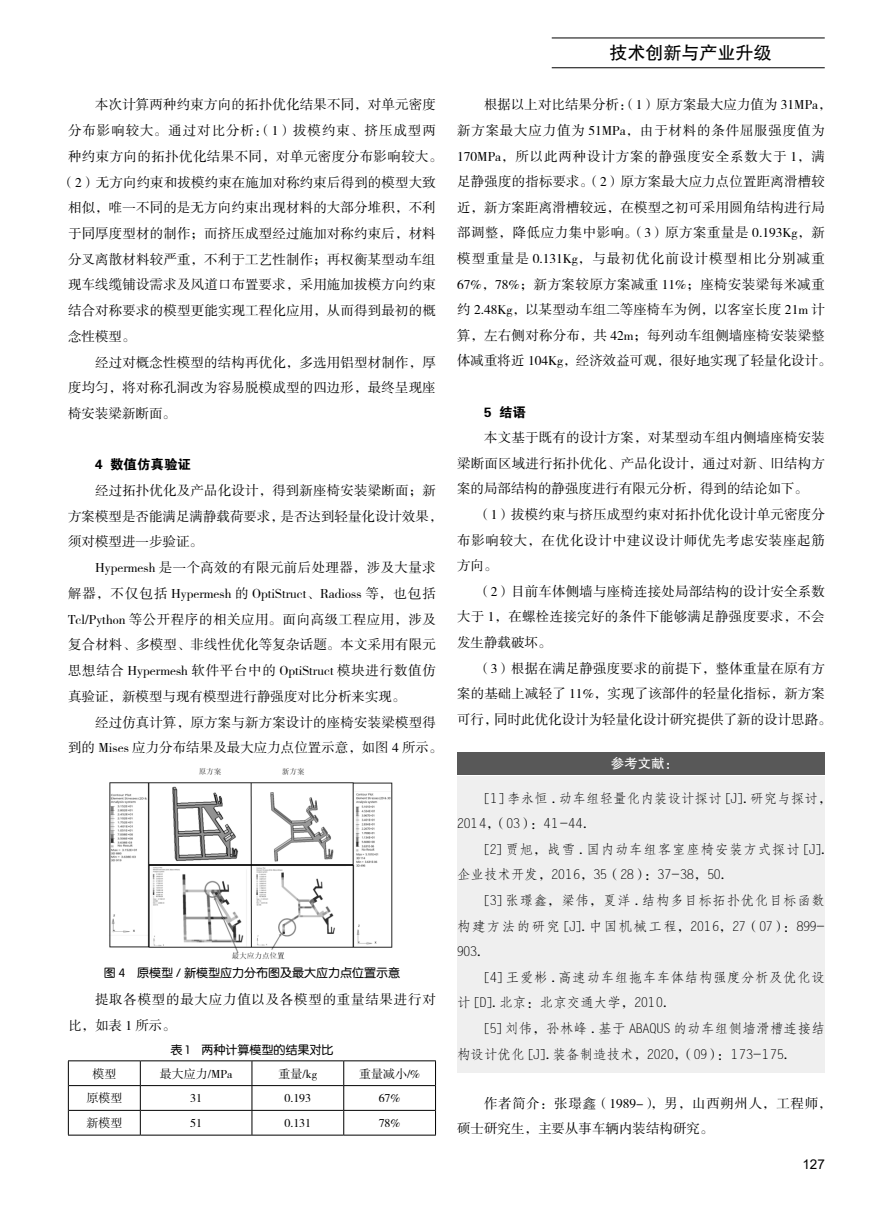
<style>
.page{position:relative;width:893px;height:1212px;background:#fff}
.page>*{position:absolute;margin:0;border:0;box-sizing:border-box;transform-origin:0 0}
.t1{font:18px "FZHTK GBK1 0";color:#000}
.t2{font:13.5px/25.7px "FZSSK GBK1 0";letter-spacing:.01em;color:#000}
.t3{font:13.5px/25.7px "FZFSK GBK1 0";letter-spacing:.02em;color:#000}
.t4{font:13.5px/25.7px "FZFSK GBK1 0";color:#000}
.t5{font:13.5px/25.7px "FZFSK GBK1 0";letter-spacing:.06em;color:#000}
.t6{font:13.5px/25.7px "FZFSK GBK1 0";letter-spacing:.04em;color:#000}
.t7{font:13.5px/25.7px "FZSSK GBK1 0";letter-spacing:.055em;color:#000}
.t8{font:13.5px "FZSSK GBK1 0";letter-spacing:.07em;color:#000}
.t9{font:13.5px "FZSSK GBK1 0";letter-spacing:.03em;color:#000}
.t10{font:13.5px "FZDHTK GBK1 0";color:#000}
.t11{font:13.5px "FZHTK GBK1 0";color:#fff}
.t12{font:13.5px "Arial";color:#000}
.t13{font:12px "FZSSK GBK1 0";color:#000}
.t14{font:12px "FZY3 K GBK1 0";color:#000}
</style>
<div class="page">
<hr style="left:552px;top:67px;width:273px;height:1px;background:#000">
<hr style="left:552px;top:38px;width:273px;height:1px;background:#000">
<img style="left:109px;top:768px;width:284px;height:192px">
<svg style="left:140px;top:1061px;width:1px;height:74px"></svg>
<svg style="left:252px;top:1061px;width:1px;height:74px"></svg>
<svg style="left:343px;top:1061px;width:1px;height:74px"></svg>
<hr style="left:69px;top:1085px;width:71px;height:1px;background:#000">
<hr style="left:140px;top:1085px;width:112px;height:1px;background:#000">
<hr style="left:252px;top:1085px;width:92px;height:1px;background:#000">
<hr style="left:344px;top:1085px;width:91px;height:1px;background:#000">
<hr style="left:69px;top:1110px;width:71px;height:1px;background:#000">
<hr style="left:140px;top:1110px;width:112px;height:1px;background:#000">
<hr style="left:252px;top:1110px;width:92px;height:1px;background:#000">
<hr style="left:344px;top:1110px;width:91px;height:1px;background:#000">
<hr style="left:68px;top:1060px;width:72px;height:1px;background:#000">
<hr style="left:140px;top:1060px;width:112px;height:1px;background:#000">
<hr style="left:252px;top:1060px;width:92px;height:1px;background:#000">
<hr style="left:344px;top:1060px;width:92px;height:1px;background:#000">
<svg style="left:68px;top:1061px;width:1px;height:74px"></svg>
<svg style="left:435px;top:1061px;width:1px;height:74px"></svg>
<hr style="left:68px;top:1135px;width:72px;height:1px;background:#000">
<hr style="left:140px;top:1135px;width:112px;height:1px;background:#000">
<hr style="left:252px;top:1135px;width:92px;height:1px;background:#000">
<hr style="left:344px;top:1135px;width:92px;height:1px;background:#000">
<div style="left:457px;top:753px;width:368px;height:22px;background:#585858"></div>
<div style="left:457px;top:776px;width:368px;height:67px;background:#efefef"></div>
<div style="left:457px;top:827px;width:368px;height:67px;background:#efefef"></div>
<div style="left:457px;top:878px;width:368px;height:93px;background:#efefef"></div>
<div style="left:457px;top:955px;width:368px;height:67px;background:#efefef"></div>
<div style="left:457px;top:1006px;width:368px;height:67px;background:#efefef"></div>
<p class="t2" style="left:95px;top:93px;width:342px">本次计算两种约束方向的拓扑优化结果不同，对单元密度</p>
<p class="t8" style="left:68px;top:123px;width:369px">分布影响较大。通过对比分析：（1）拔模约束、挤压成型两</p>
<p class="t9" style="left:68px;top:149px;width:376px">种约束方向的拓扑优化结果不同，对单元密度分布影响较大。</p>
<p class="t2" style="left:61px;top:170px;width:376px">（2）无方向约束和拔模约束在施加对称约束后得到的模型大致</p>
<p class="t2" style="left:68px;top:196px;width:369px">相似，唯一不同的是无方向约束出现材料的大部分堆积，不利</p>
<p class="t2" style="left:68px;top:221px;width:369px">于同厚度型材的制作；而挤压成型经过施加对称约束后，材料</p>
<p class="t2" style="left:68px;top:247px;width:369px">分叉离散材料较严重，不利于工艺性制作；再权衡某型动车组</p>
<p class="t2" style="left:68px;top:273px;width:369px">现车线缆铺设需求及风道口布置要求，采用施加拔模方向约束</p>
<p class="t2" style="left:68px;top:298px;width:369px">结合对称要求的模型更能实现工程化应用，从而得到最初的概</p>
<p class="t2" style="left:68px;top:324px;width:69px">念性模型。</p>
<p class="t2" style="left:95px;top:350px;width:342px">经过对概念性模型的结构再优化，多选用铝型材制作，厚</p>
<p class="t2" style="left:68px;top:376px;width:369px">度均匀，将对称孔洞改为容易脱模成型的四边形，最终呈现座</p>
<p class="t2" style="left:68px;top:401px;width:109px">椅安装梁新断面。</p>
<p class="t10" style="left:95px;top:457px;width:97px">4 数值仿真验证</p>
<p class="t2" style="left:68px;top:478px;width:376px;text-indent:27px">经过拓扑优化及产品化设计，得到新座椅安装梁断面；新方案模型是否能满足满静载荷要求，是否达到轻量化设计效果，须对模型进一步验证。</p>
<p class="t2" style="left:68px;top:555px;width:369px;text-align:justify;text-indent:27px">Hypermesh 是一个高效的有限元前后处理器，涉及大量求解器，不仅包括 Hypermesh 的 OptiStruct、Radioss 等，也包括Tcl/Python 等公开程序的相关应用。面向高级工程应用，涉及复合材料、多模型、非线性优化等复杂话题。本文采用有限元思想结合 Hypermesh 软件平台中的 OptiStruct 模块进行数值仿真验证，新模型与现有模型进行静强度对比分析来实现。</p>
<p class="t2" style="left:68px;top:710px;width:376px;text-indent:27px">经过仿真计算，原方案与新方案设计的座椅安装梁模型得到的 Mises 应力分布结果及最大应力点位置示意，如图 4 所示。</p>
<p class="t14" style="left:104px;top:966px;width:298px">图 4 原模型 / 新模型应力分布图及最大应力点位置示意</p>
<p class="t7" style="left:68px;top:987px;width:369px;text-indent:27px">提取各模型的最大应力值以及各模型的重量结果进行对比，如表 1 所示。</p>
<p class="t14" style="left:170px;top:1043px;width:165px">表 1 两种计算模型的结果对比</p>
<p class="t13" style="left:92px;top:1067px;width:25px">模型</p>
<p class="t13" style="left:160px;top:1067px;width:74px">最大应力/MPa</p>
<p class="t13" style="left:279px;top:1067px;width:40px">重量/kg</p>
<p class="t13" style="left:359px;top:1067px;width:63px">重量减小/%</p>
<p class="t13" style="left:86px;top:1092px;width:37px">原模型</p>
<p class="t13" style="left:190px;top:1092px;width:13px">31</p>
<p class="t13" style="left:284px;top:1092px;width:28px">0.193</p>
<p class="t13" style="left:379px;top:1092px;width:23px">67%</p>
<p class="t13" style="left:86px;top:1117px;width:37px">新模型</p>
<p class="t13" style="left:190px;top:1117px;width:13px">51</p>
<p class="t13" style="left:284px;top:1117px;width:28px">0.131</p>
<p class="t13" style="left:379px;top:1117px;width:23px">78%</p>
<h1 class="t1" style="left:610px;top:43px;width:163px">技术创新与产业升级</h1>
<p class="t2" style="left:457px;top:93px;width:376px;text-indent:27px">根据以上对比结果分析：（1）原方案最大应力值为 31MPa，新方案最大应力值为 51MPa，由于材料的条件屈服强度值为170MPa，所以此两种设计方案的静强度安全系数大于 1，满足静强度的指标要求。（2）原方案最大应力点位置距离滑槽较近，新方案距离滑槽较远，在模型之初可采用圆角结构进行局部调整，降低应力集中影响。（3）原方案重量是 0.193Kg，新模型重量是 0.131Kg，与最初优化前设计模型相比分别减重67%，78%；新方案较原方案减重 11%；座椅安装梁每米减重约 2.48Kg，以某型动车组二等座椅车为例，以客室长度 21m 计算，左右侧对称分布，共 42m；每列动车组侧墙座椅安装梁整体减重将近 104Kg，经济效益可观，很好地实现了轻量化设计。</p>
<p class="t10" style="left:484px;top:404px;width:43px">5 结语</p>
<p class="t2" style="left:457px;top:425px;width:369px;text-align:justify;text-indent:27px">本文基于既有的设计方案，对某型动车组内侧墙座椅安装梁断面区域进行拓扑优化、产品化设计，通过对新、旧结构方案的局部结构的静强度进行有限元分析，得到的结论如下。</p>
<p class="t2" style="left:457px;top:502px;width:369px;text-align:justify;text-indent:20px">（1）拔模约束与挤压成型约束对拓扑优化设计单元密度分布影响较大，在优化设计中建议设计师优先考虑安装座起筋方向。</p>
<p class="t2" style="left:457px;top:579px;width:369px;text-align:justify;text-indent:20px">（2）目前车体侧墙与座椅连接处局部结构的设计安全系数大于 1，在螺栓连接完好的条件下能够满足静强度要求，不会发生静载破坏。</p>
<p class="t2" style="left:457px;top:656px;width:376px;text-indent:20px">（3）根据在满足静强度要求的前提下，整体重量在原有方案的基础上减轻了 11%，实现了该部件的轻量化指标，新方案可行，同时此优化设计为轻量化设计研究提供了新的设计思路。</p>
<p class="t11" style="left:611px;top:756px;width:69px">参考文献：</p>
<p class="t3" style="left:457px;top:785px;width:376px;text-indent:27px">[1] 李永恒 . 动车组轻量化内装设计探讨 [J]. 研究与探讨，<br>2014，（03）：41-44.</p>
<p class="t5" style="left:457px;top:836px;width:369px;text-indent:27px">[2] 贾旭，战雪 . 国内动车组客室座椅安装方式探讨 [J].企业技术开发，2016，35（28）：37-38，50.</p>
<p class="t3" style="left:457px;top:888px;width:369px;text-align:justify;text-indent:27px">[3] 张璟鑫，梁伟，夏洋 . 结构多目标拓扑优化目标函数构建方法的研究 [J]. 中国机械工程，2016，27（07）：899- 903.</p>
<p class="t6" style="left:457px;top:964px;width:369px;text-indent:27px">[4] 王爱彬 . 高速动车组拖车车体结构强度分析及优化设计 [D]. 北京：北京交通大学，2010.</p>
<p class="t4" style="left:457px;top:1016px;width:369px;text-indent:27px">[5] 刘伟，孙林峰 . 基于 ABAQUS 的动车组侧墙滑槽连接结构设计优化 [J]. 装备制造技术，2020，（09）：173-175.</p>
<p class="t2" style="left:457px;top:1091px;width:376px;text-indent:27px">作者简介：张璟鑫（1989-），男，山西朔州人，工程师，硕士研究生，主要从事车辆内装结构研究。</p>
<p class="t12" style="left:802px;top:1155px;width:24px">127</p>
</div>
